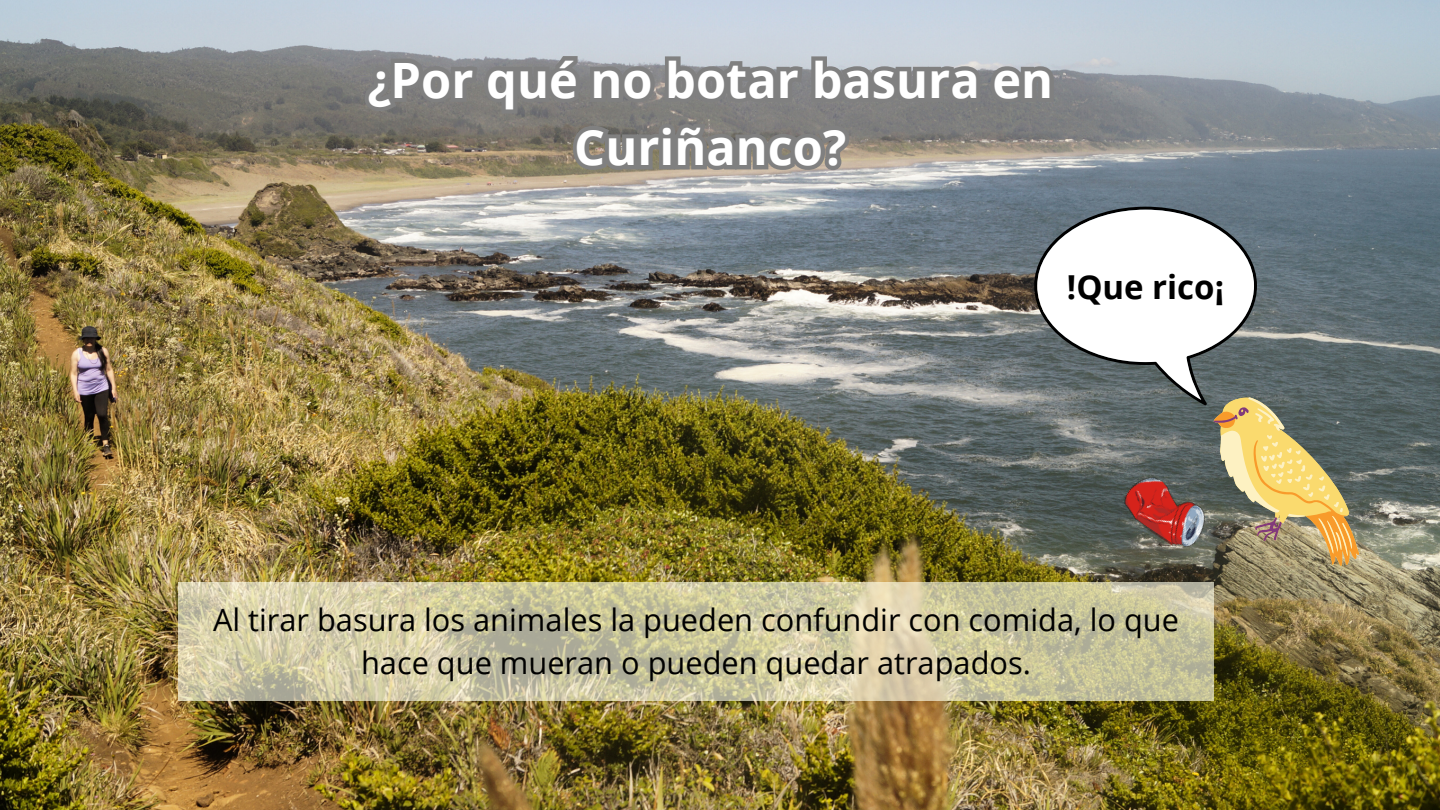
<style>
.page{position:relative;width:1440px;height:810px;background:#fff}
.page>*{position:absolute;margin:0;border:0;box-sizing:border-box;transform-origin:0 0}
.t1{font:700 48.7px/67.6px "Open Sans";color:#fff;text-align:center}
.t2{font:700 33px "Open Sans";color:#000}
.t3{font:30.8px/42.8px "Open Sans";color:#000;text-align:center}
</style>
<div class="page">
<img style="left:0;top:0;width:1440px;height:810px">
<svg style="left:179px;top:582px;width:1035px;height:119px"></svg>
<svg style="left:1034px;top:207px;width:325px;height:359px"></svg>
<svg style="left:358px;top:52px;width:703px;height:125px"></svg>
<p class="t1" style="left:367px;top:45px;width:687px">¿Por qué no botar basura en<br>Curiñanco?</p>
<p class="t2" style="left:1067px;top:263px;width:159px">!Que rico¡</p>
<p class="t3" style="left:213px;top:598px;width:967px">Al tirar basura los animales la pueden confundir con comida, lo que hace que mueran o pueden quedar atrapados.</p>
</div>
